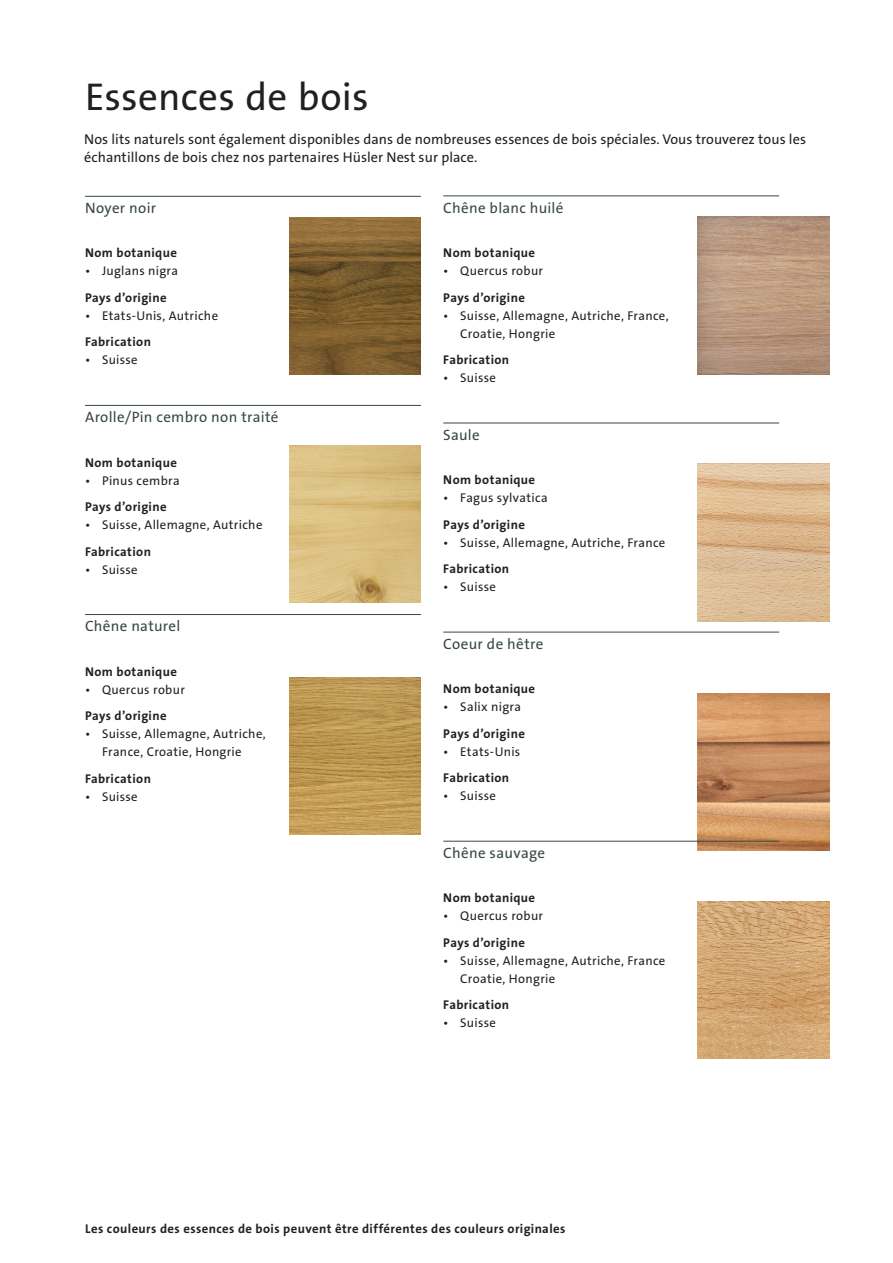
<style>
.page{position:relative;width:893px;height:1263px;background:#fff}
.page>*{position:absolute;margin:0;border:0;box-sizing:border-box;transform-origin:0 0}
.t1{font:39px "The Sans B W5 Plain";letter-spacing:.005em;color:#231f20}
.t2{font:15px "The Sans B W5 Plain";letter-spacing:.02em;color:#384942}
.t3{font:14.25px/18px "The Sans B W5 Plain";letter-spacing:.005em;color:#231f20}
.t4{font:12.75px/18px "The Sans B W5 Plain";letter-spacing:.02em;color:#231f20}
.t5{font:700 12.75px "The Sans B W7";letter-spacing:.03em;color:#231f20}
</style>
<div class="page">
<img style="left:289px;top:446px;width:132px;height:157px">
<img style="left:289px;top:218px;width:132px;height:157px">
<img style="left:289px;top:677px;width:132px;height:158px">
<img style="left:697px;top:464px;width:132px;height:157px">
<img style="left:697px;top:693px;width:132px;height:157px">
<img style="left:697px;top:217px;width:132px;height:157px">
<img style="left:697px;top:901px;width:132px;height:158px">
<hr style="left:85px;top:196px;width:336px;height:1px;background:#384942">
<hr style="left:85px;top:405px;width:336px;height:1px;background:#384942">
<hr style="left:85px;top:614px;width:336px;height:1px;background:#384942">
<hr style="left:443px;top:195px;width:336px;height:1px;background:#384942">
<hr style="left:443px;top:423px;width:336px;height:1px;background:#384942">
<hr style="left:443px;top:632px;width:336px;height:1px;background:#384942">
<hr style="left:443px;top:841px;width:336px;height:1px;background:#384942">
<h1 class="t1" style="left:85px;top:71px;width:285px">Essences de bois</h1>
<p class="t3" style="left:84px;top:130px;width:723px">Nos lits naturels sont également disponibles dans de nombreuses essences de bois spéciales. Vous trouverez tous les échantillons de bois chez nos partenaires Hüsler Nest sur place.</p>
<p class="t2" style="left:85px;top:198px;width:73px">Noyer noir</p>
<p class="t5" style="left:85px;top:245px;width:93px">Nom botanique</p>
<p class="t4" style="left:85px;top:262px;width:95px">• Juglans nigra</p>
<p class="t5" style="left:85px;top:289px;width:83px">Pays d’origine</p>
<p class="t4" style="left:85px;top:307px;width:135px">• Etats-Unis, Autriche</p>
<p class="t5" style="left:85px;top:334px;width:67px">Fabrication</p>
<p class="t4" style="left:85px;top:351px;width:54px">• Suisse</p>
<p class="t2" style="left:85px;top:407px;width:195px">Arolle/Pin cembro non traité</p>
<p class="t5" style="left:85px;top:454px;width:93px">Nom botanique</p>
<p class="t4" style="left:85px;top:471px;width:96px">• Pinus cembra</p>
<p class="t5" style="left:85px;top:499px;width:83px">Pays d’origine</p>
<p class="t4" style="left:85px;top:516px;width:179px">• Suisse, Allemagne, Autriche</p>
<p class="t5" style="left:85px;top:543px;width:67px">Fabrication</p>
<p class="t4" style="left:85px;top:560px;width:54px">• Suisse</p>
<p class="t2" style="left:85px;top:617px;width:97px">Chêne naturel</p>
<p class="t5" style="left:85px;top:663px;width:93px">Nom botanique</p>
<p class="t4" style="left:85px;top:680px;width:101px">• Quercus robur</p>
<p class="t5" style="left:85px;top:708px;width:83px">Pays d’origine</p>
<p class="t4" style="left:85px;top:725px;width:182px;text-align:center">• Suisse, Allemagne, Autriche,<br>France, Croatie, Hongrie</p>
<p class="t5" style="left:85px;top:770px;width:67px">Fabrication</p>
<p class="t4" style="left:85px;top:787px;width:54px">• Suisse</p>
<p class="t2" style="left:443px;top:198px;width:122px">Chêne blanc huilé</p>
<p class="t5" style="left:443px;top:244px;width:93px">Nom botanique</p>
<p class="t4" style="left:443px;top:262px;width:101px">• Quercus robur</p>
<p class="t5" style="left:443px;top:289px;width:83px">Pays d’origine</p>
<p class="t4" style="left:460px;top:306px;width:210px;text-indent:-17px">• Suisse, Allemagne, Autriche, France,<br>Croatie, Hongrie</p>
<p class="t5" style="left:443px;top:352px;width:67px">Fabrication</p>
<p class="t4" style="left:443px;top:369px;width:54px">• Suisse</p>
<p class="t2" style="left:443px;top:425px;width:38px">Saule</p>
<p class="t5" style="left:443px;top:472px;width:93px">Nom botanique</p>
<p class="t4" style="left:443px;top:489px;width:106px">• Fagus sylvatica</p>
<p class="t5" style="left:443px;top:516px;width:83px">Pays d’origine</p>
<p class="t4" style="left:443px;top:533px;width:224px">• Suisse, Allemagne, Autriche, France</p>
<p class="t5" style="left:443px;top:561px;width:67px">Fabrication</p>
<p class="t4" style="left:443px;top:578px;width:54px">• Suisse</p>
<p class="t2" style="left:443px;top:634px;width:102px">Coeur de hêtre</p>
<p class="t5" style="left:443px;top:681px;width:93px">Nom botanique</p>
<p class="t4" style="left:443px;top:698px;width:79px">• Salix nigra</p>
<p class="t5" style="left:443px;top:725px;width:83px">Pays d’origine</p>
<p class="t4" style="left:443px;top:742px;width:79px">• Etats-Unis</p>
<p class="t5" style="left:443px;top:770px;width:67px">Fabrication</p>
<p class="t4" style="left:443px;top:787px;width:54px">• Suisse</p>
<p class="t2" style="left:443px;top:843px;width:103px">Chêne sauvage</p>
<p class="t5" style="left:443px;top:890px;width:93px">Nom botanique</p>
<p class="t4" style="left:443px;top:907px;width:101px">• Quercus robur</p>
<p class="t5" style="left:443px;top:934px;width:83px">Pays d’origine</p>
<p class="t4" style="left:460px;top:951px;width:207px;text-indent:-17px">• Suisse, Allemagne, Autriche, France<br>Croatie, Hongrie</p>
<p class="t5" style="left:443px;top:997px;width:67px">Fabrication</p>
<p class="t4" style="left:443px;top:1014px;width:54px">• Suisse</p>
<p class="t5" style="left:85px;top:1221px;width:482px">Les couleurs des essences de bois peuvent être différentes des couleurs originales</p>
</div>
